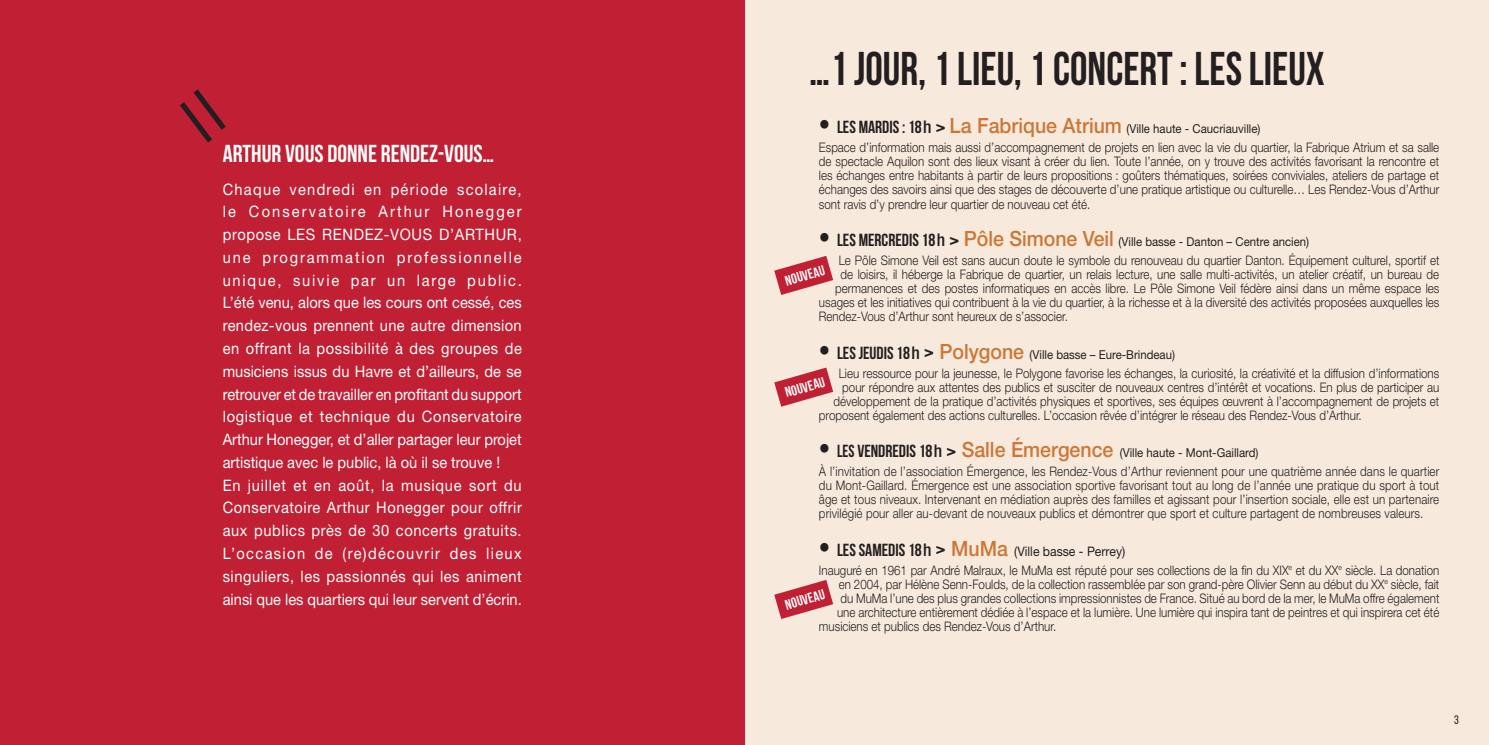
<style>
.page{position:relative;width:1489px;height:745px;background:#fff}
.page>*{position:absolute;margin:0;border:0;box-sizing:border-box;transform-origin:0 0}
.t1{font:700 47.25px "Bebas Neue";color:#231f20;scale:.93 1}
.t2{font:700 24.5px "Bebas Neue";color:#fff}
.t3{font:15.75px/22.8px "Helvetica Neue LT Std";color:#fff;text-align:justify;scale:.93 1}
.t4{font:700 14.17px "Bebas Neue";color:#fff}
.t5{font:300 13.12px/14px "Helvetica Neue LT Std";color:#231f20;text-align:justify;scale:.88 1}
.t6{font:13.12px "Helvetica Neue LT Std";color:#231f20;scale:.93 1}
.t7{font:12.25px "Helvetica Neue LT Std";color:#231f20;scale:.93 1}
.t8{font:12.25px "Bebas Neue";color:#231f20}
.s1{font-weight:500;font-size:24.5px}
.s2{font-family:"Bebas Neue";font-weight:700;font-size:17.5px}
.s3{font-weight:500;font-stretch:condensed;font-size:17.5px}
.s4{font-family:"Bebas Neue";font-weight:700;font-size:25.72px}
.s5{font-weight:500;font-size:21px;color:#cc7736}
</style>
<div class="page">
<div style="left:744px;top:0;width:744px;height:744px;background:#f7eadd"></div>
<div style="left:0;top:0;width:744px;height:744px;background:#c11f33"></div>
<svg style="left:180px;top:89px;width:46px;height:54px"></svg>
<svg style="left:774px;top:256px;width:59px;height:39px"></svg>
<svg style="left:774px;top:580px;width:59px;height:38px"></svg>
<svg style="left:774px;top:367px;width:59px;height:39px"></svg>
<p class="t2" style="left:223px;top:140px;width:273px">ARTHUR VOUS DONNE RENDEZ-VOUS…</p>
<p class="t3" style="left:223px;top:177px;width:323px">Chaque vendredi en période scolaire, le Conservatoire Arthur Honegger propose LES RENDEZ-VOUS D’ARTHUR, une programmation professionnelle unique, suivie par un large public.<br>L’été venu, alors que les cours ont cessé, ces rendez-vous prennent une autre dimension en offrant la possibilité à des groupes de musiciens issus du Havre et d’ailleurs, de se retrouver et de travailler en profitant du support logistique et technique du Conservatoire Arthur Honegger, et d’aller partager leur projet artistique avec le public, là où il se trouve !</p>
<p class="t3" style="left:223px;top:473px;width:323px">En juillet et en août, la musique sort du Conservatoire Arthur Honegger pour offrir aux publics près de 30 concerts gratuits.<br>L’occasion de (re)découvrir des lieux singuliers, les passionnés qui les animent ainsi que les quartiers qui leur servent d’écrin.</p>
<p class="t1" style="left:809px;top:43px;width:556px">…1 JOUR, 1 LIEU, 1 CONCERT: LES LIEUX</p>
<p class="t7" style="left:819px;top:122px;width:476px"><span class="s1">•</span> <span class="s2">LES MARDIS: 18</span><span class="s3">h</span> <span class="s4">&gt;</span> <span class="s5">La Fabrique Atrium</span> (Ville haute - Caucriauville)</p>
<p class="t5" style="left:819px;top:140px;width:706px">Espace d’information mais aussi d’accompagnement de projets en lien avec la vie du quartier, la Fabrique Atrium et sa salle de spectacle Aquilon sont des lieux visant à créer du lien. Toute l’année, on y trouve des activités favorisant la rencontre et les échanges entre habitants à partir de leurs propositions : goûters thématiques, soirées conviviales, ateliers de partage et échanges des savoirs ainsi que des stages de découverte d’une pratique artistique ou culturelle… Les Rendez-Vous d’Arthur sont ravis d’y prendre leur quartier de nouveau cet été.</p>
<p class="t7" style="left:819px;top:234px;width:528px"><span class="s1">•</span> <span class="s2">LES MERCREDIS 18</span><span class="s3">h</span> <span class="s4">&gt;</span> <span class="s5">Pôle Simone Veil</span> (Ville basse - Danton – Centre ancien)</p>
<p class="t5" style="left:838px;top:253px;width:684px">Le Pôle Simone Veil est sans aucun doute le symbole du renouveau du quartier Danton. Équipement culturel, sportif et</p>
<p class="t5" style="left:840px;top:267px;width:682px">de loisirs, il héberge la Fabrique de quartier, un relais lecture, une salle multi-activités, un atelier créatif, un bureau de</p>
<p class="t5" style="left:835px;top:281px;width:688px">permanences et des postes informatiques en accès libre. Le Pôle Simone Veil fédère ainsi dans un même espace les</p>
<p class="t5" style="left:819px;top:295px;width:706px">usages et les initiatives qui contribuent à la vie du quartier, à la richesse et à la diversité des activités proposées auxquelles les</p>
<p class="t5" style="left:819px;top:309px;width:284px">Rendez-Vous d’Arthur sont heureux de s’associer.</p>
<p class="t7" style="left:819px;top:346px;width:384px"><span class="s1">•</span> <span class="s2">LES JEUDIS 18</span><span class="s3">h</span> <span class="s4">&gt;</span> <span class="s5">Polygone</span> (Ville basse – Eure-Brindeau)</p>
<p class="t5" style="left:838px;top:365px;width:684px">Lieu ressource pour la jeunesse, le Polygone favorise les échanges, la curiosité, la créativité et la diffusion d’informations</p>
<p class="t5" style="left:842px;top:379px;width:680px">pour répondre aux attentes des publics et susciter de nouveaux centres d’intérêt et vocations. En plus de participer au</p>
<p class="t5" style="left:833px;top:393px;width:690px">développement de la pratique d’activités physiques et sportives, ses équipes œuvrent à l’accompagnement de projets et</p>
<p class="t5" style="left:819px;top:407px;width:618px">proposent également des actions culturelles. L’occasion rêvée d’intégrer le réseau des Rendez-Vous d’Arthur.</p>
<p class="t7" style="left:819px;top:445px;width:474px"><span class="s1">•</span> <span class="s2">LES VENDREDIS 18</span><span class="s3">h</span> <span class="s4">&gt;</span> <span class="s5">Salle Émergence</span> (Ville haute - Mont-Gaillard)</p>
<p class="t5" style="left:819px;top:464px;width:706px">À l’invitation de l’association Émergence, les Rendez-Vous d’Arthur reviennent pour une quatrième année dans le quartier du Mont-Gaillard. Émergence est une association sportive favorisant tout au long de l’année une pratique du sport à tout âge et tous niveaux. Intervenant en médiation auprès des familles et agissant pour l’insertion sociale, elle est un partenaire privilégié pour aller au-devant de nouveaux publics et démontrer que sport et culture partagent de nombreuses valeurs.</p>
<p class="t6" style="left:819px;top:542px;width:331px"><span class="s1">•</span> <span class="s2">LES SAMEDIS 18</span><span class="s3">h</span> <span class="s4">&gt;</span> <span class="s5">MuMa</span> (Ville basse - Perrey)</p>
<p class="t5" style="left:819px;top:562px;width:706px">Inauguré en 1961 par André Malraux, le MuMa est réputé pour ses collections de la fin du XIX<sup>e</sup> et du XX<sup>e</sup> siècle. La donation</p>
<p class="t5" style="left:838px;top:576px;width:684px">en 2004, par Hélène Senn-Foulds, de la collection rassemblée par son grand-père Olivier Senn au début du XX<sup>e</sup> siècle, fait</p>
<p class="t5" style="left:840px;top:590px;width:682px">du MuMa l’une des plus grandes collections impressionnistes de France. Situé au bord de la mer, le MuMa offre également</p>
<p class="t5" style="left:837px;top:604px;width:686px">une architecture entièrement dédiée à l’espace et la lumière. Une lumière qui inspira tant de peintres et qui inspirera cet été</p>
<p class="t5" style="left:819px;top:618px;width:271px">musiciens et publics des Rendez-Vous d’Arthur.</p>
<p class="t4" style="left:783px;top:273px;width:42px;rotate:-16deg">NOUVEAU</p>
<p class="t4" style="left:783px;top:385px;width:42px;rotate:-16deg">NOUVEAU</p>
<p class="t4" style="left:783px;top:597px;width:42px;rotate:-16deg">NOUVEAU</p>
<p class="t8" style="left:1453px;top:713px;width:6px">3</p>
</div>
